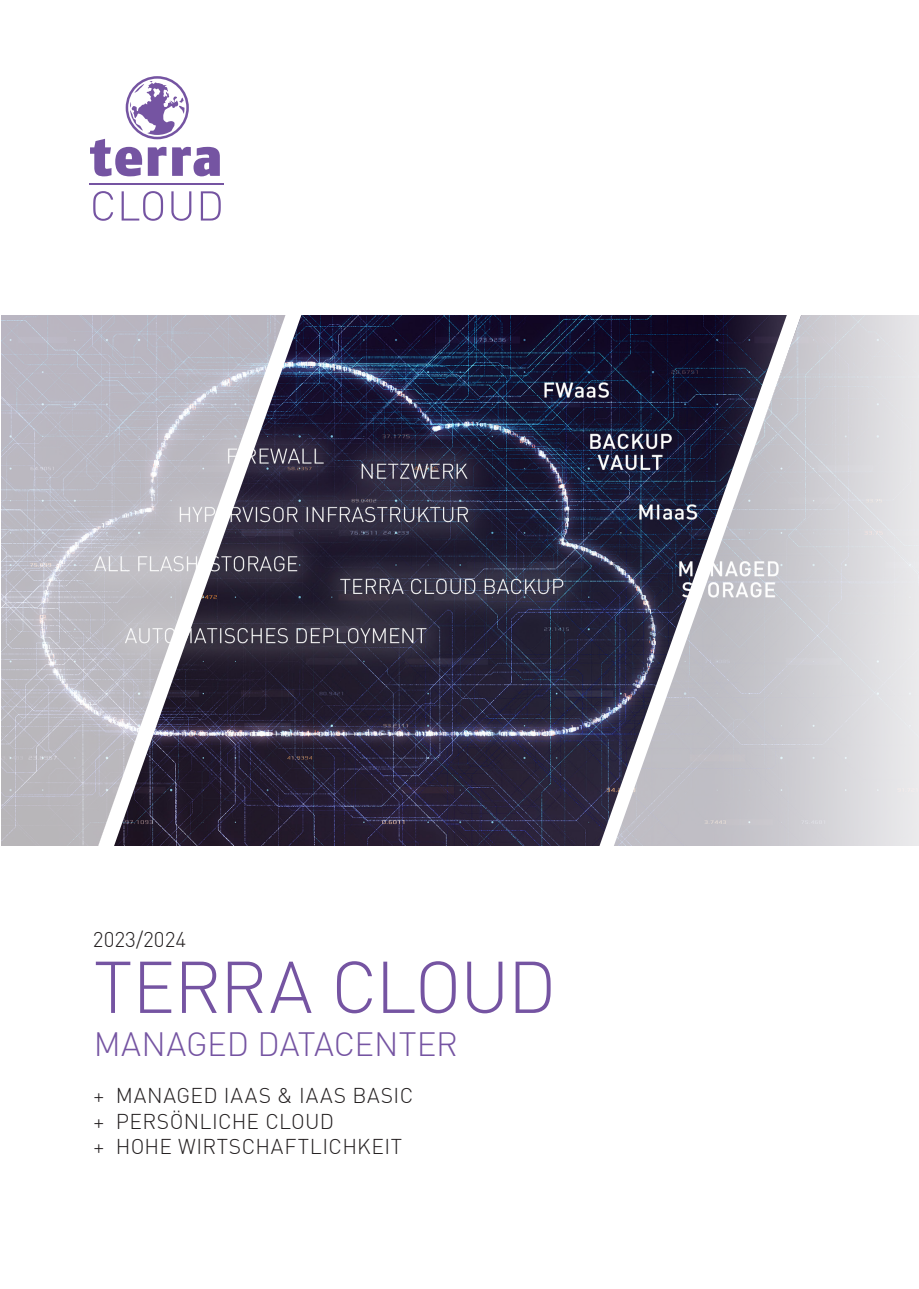
<style>
.page{position:relative;width:919px;height:1289px;background:#fff}
.page>*{position:absolute;margin:0;border:0;box-sizing:border-box;transform-origin:0 0}
.TERRA_CLOUD_-_Übersc{font:300 72px "DIN Offc Pro";letter-spacing:-.02em;color:#7554a2}
.TERRA_CLOUD_-_Übersc-2{font:300 33px "DIN Offc Pro";letter-spacing:-.005em;color:#7554a2}
._2021_2022_-_Datum{font:300 21px "DIN Offc Pro";letter-spacing:.02em;color:#231f20}
._2021_2022_-_Datum-2{font:300 21px "DIN Offc Pro";letter-spacing:.04em;color:#231f20}
._2021_2022_-_Datum-3{font:300 21px "DIN Offc Pro";color:#231f20}
</style>
<div class="page">
<img style="left:335px;top:315px;width:235px;height:530px">
<svg style="left:90px;top:76px;width:130px;height:100px"></svg>
<svg style="left:93px;top:191px;width:20px;height:30px"></svg>
<svg style="left:122px;top:191px;width:41px;height:30px"></svg>
<svg style="left:171px;top:191px;width:20px;height:30px"></svg>
<svg style="left:201px;top:191px;width:20px;height:29px"></svg>
<hr style="left:89px;top:183px;width:134px;height:2px;background:#7554a2">
<svg style="left:825px;top:315px;width:93px;height:531px;background:#dddce0"></svg>
<svg style="left:1px;top:315px;width:51px;height:531px;background:#bcbac2"></svg>
<svg style="left:570px;top:315px;width:255px;height:531px;background:#7a7a8a"></svg>
<svg style="left:52px;top:315px;width:283px;height:531px;background:#817d8a"></svg>
<p class="_2021_2022_-_Datum-3" style="left:93px;top:922px;width:95px">2023/2024</p>
<p class="TERRA_CLOUD_-_Übersc" style="left:94px;top:931px;width:464px">TERRA CLOUD</p>
<p class="TERRA_CLOUD_-_Übersc-2" style="left:94px;top:1019px;width:366px">MANAGED DATACENTER</p>
<p class="_2021_2022_-_Datum-2" style="left:94px;top:1079px;width:321px">+ MANAGED IAAS &amp; IAAS BASIC</p>
<p class="_2021_2022_-_Datum" style="left:94px;top:1104px;width:242px">+ PERSÖNLICHE CLOUD</p>
<p class="_2021_2022_-_Datum" style="left:94px;top:1129px;width:310px">+ HOHE WIRTSCHAFTLICHKEIT</p>
</div>
